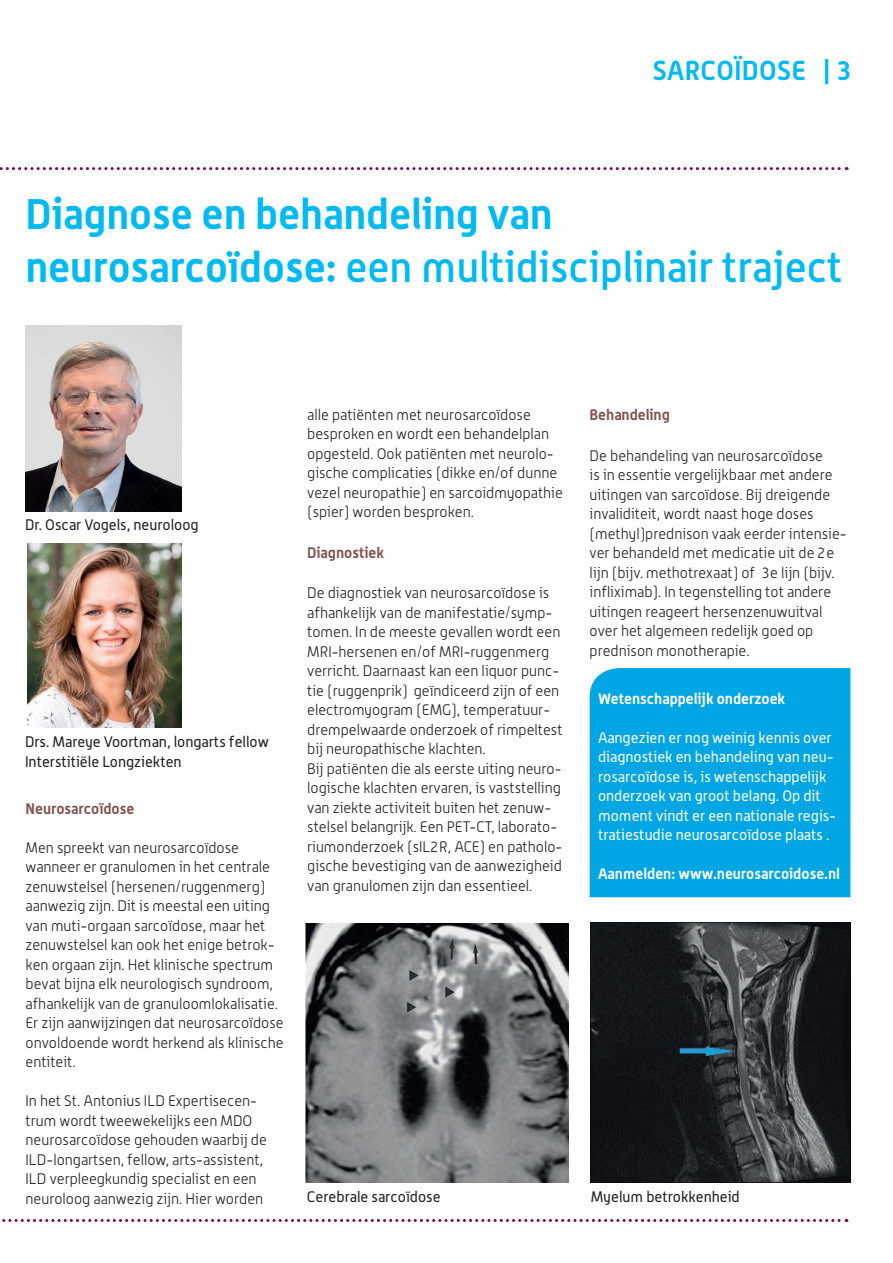
<style>
.page{position:relative;width:893px;height:1263px;background:#fff}
.page>*{position:absolute;margin:0;border:0;box-sizing:border-box;transform-origin:0 0}
.t1{font:700 42px/52.5px "Alwyn";color:#00baf1}
.t2{font:700 27px "Alwyn";letter-spacing:.015em;color:#00baf1}
.t3{font:300 15px/19.5px "Alwyn";color:#231f20}
.t4{font:15px/19.5px "Alwyn";color:#fff}
.t5{font:15px/19.5px "Alwyn";color:#231f20}
.t6{font:700 15px "Alwyn";color:#fff}
.t7{font:700 15px "Alwyn";color:#83534e}
.s1{font-weight:500}
</style>
<div class="page">
<div style="left:590px;top:668px;width:260px;height:229px;background:#00a5e3"></div>
<svg style="left:0;top:167px;width:847px;height:3px"></svg>
<svg style="left:2px;top:1219px;width:845px;height:3px"></svg>
<img style="left:25px;top:326px;width:157px;height:185px">
<img style="left:28px;top:544px;width:154px;height:183px">
<img style="left:306px;top:924px;width:262px;height:258px">
<img style="left:591px;top:922px;width:259px;height:260px">
<h2 class="t2" style="left:653px;top:54px;width:201px">SARCOÏDOSE | 3</h2>
<h1 class="t1" style="left:26px;top:187px;width:818px">Diagnose en behandeling van neurosarcoïdose: <span class="s1">een multidisciplinair traject</span></h1>
<p class="t5" style="left:25px;top:514px;width:175px">Dr. Oscar Vogels, neuroloog</p>
<p class="t5" style="left:25px;top:732px;width:245px">Drs. Mareye Voortman, longarts fellow<br>Interstitiële Longziekten</p>
<p class="t7" style="left:26px;top:799px;width:110px">Neurosarcoïdose</p>
<p class="t3" style="left:26px;top:838px;width:260px">Men spreekt van neurosarcoïdose wanneer er granulomen in het centrale zenuwstelsel (hersenen/ruggenmerg) aanwezig zijn. Dit is meestal een uiting van muti-orgaan sarcoïdose, maar het zenuwstelsel kan ook het enige betrok&shy;ken orgaan zijn. Het klinische spectrum bevat bijna elk neurologisch syndroom, afhankelijk van de granuloomlokalisatie.<br>Er zijn aanwijzingen dat neurosarcoïdose onvoldoende wordt herkend als klinische entiteit.</p>
<p class="t3" style="left:26px;top:1091px;width:243px">In het St. Antonius ILD Expertisecen&shy;trum wordt tweewekelijks een MDO neurosarcoïdose gehouden waarbij de ILD-longartsen, fellow, arts-assistent, ILD verpleegkundig specialist en een neuroloog aanwezig zijn. Hier worden</p>
<p class="t3" style="left:307px;top:404px;width:257px">alle patiënten met neurosarcoïdose besproken en wordt een behandelplan opgesteld. Ook patiënten met neurolo&shy;gische complicaties (dikke en/of dunne vezel neuropathie) en sarcoidmyopathie (spier) worden besproken.</p>
<p class="t7" style="left:307px;top:543px;width:78px">Diagnostiek</p>
<p class="t3" style="left:307px;top:583px;width:257px">De diagnostiek van neurosarcoïdose is afhankelijk van de manifestatie/symp&shy;tomen. In de meeste gevallen wordt een MRI-hersenen en/of MRI-ruggenmerg verricht. Daarnaast kan een liquor punc&shy;tie (ruggenprik) geïndiceerd zijn of een electromyogram (EMG), temperatuur&shy;drempelwaarde onderzoek of rimpeltest bij neuropathische klachten.<br>Bij patiënten die als eerste uiting neuro&shy;logische klachten ervaren, is vaststelling van ziekte activiteit buiten het zenuw&shy;stelsel belangrijk. Een PET-CT, laborato&shy;riumonderzoek (sIL2R, ACE) en patholo&shy;gische bevestiging van de aanwezigheid van granulomen zijn dan essentieel.</p>
<p class="t7" style="left:590px;top:406px;width:82px">Behandeling</p>
<p class="t3" style="left:590px;top:446px;width:258px">De behandeling van neurosarcoïdose<br>is in essentie vergelijkbaar met andere uitingen van sarcoïdose. Bij dreigende invaliditeit, wordt naast hoge doses (methyl)prednison vaak eerder intensie&shy;ver behandeld met medicatie uit de 2e lijn (bijv. methotrexaat) of 3e lijn (bijv. infliximab). In tegenstelling tot andere uitingen reageert hersenzenuwuitval over het algemeen redelijk goed op prednison monotherapie.</p>
<p class="t6" style="left:598px;top:689px;width:189px">Wetenschappelijk onderzoek</p>
<p class="t4" style="left:598px;top:727px;width:240px">Aangezien er nog weinig kennis over diagnostiek en behandeling van neu&shy;rosarcoïdose is, is wetenschappelijk onderzoek van groot belang. Op dit moment vindt er een nationale regis&shy;tratiestudie neurosarcoïdose plaats .</p>
<p class="t6" style="left:598px;top:864px;width:243px">Aanmelden: www.neurosarcoidose.nl</p>
<p class="t5" style="left:307px;top:1186px;width:135px">Cerebrale sarcoïdose</p>
<p class="t5" style="left:591px;top:1186px;width:150px">Myelum betrokkenheid</p>
</div>
